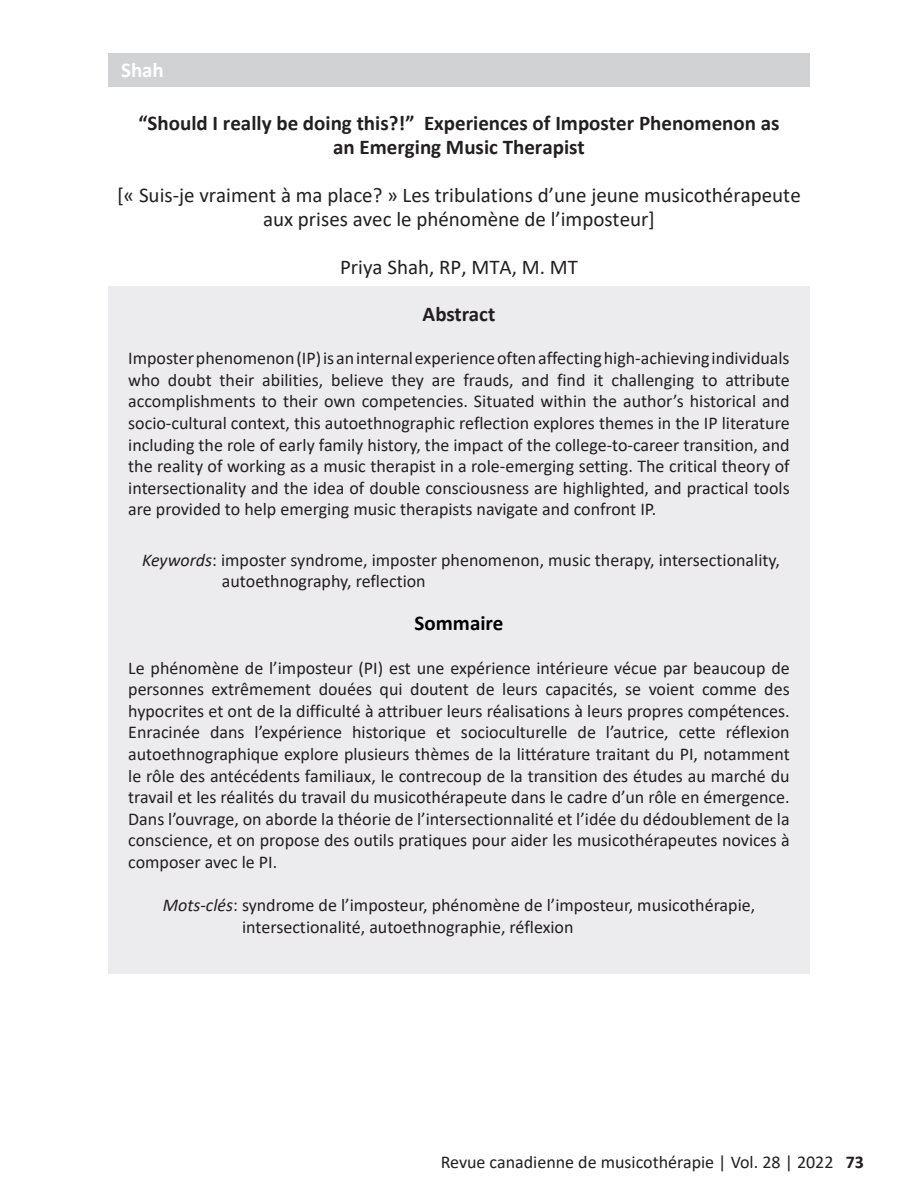
<style>
.page{position:relative;width:918px;height:1188px;background:#fff}
.page>*{position:absolute;margin:0;border:0;box-sizing:border-box;transform-origin:0 0}
.t1{font:21px/24px "Calibri";color:#231f20;text-align:center}
.No_Spacing{font:700 21px "Calibri";color:#231f20}
.paragraph{font:700 21px "Calibri";color:#000}
.t2{font:700 21px "Calibri";color:#fff}
.t3{font:18px/21.6px "Calibri";color:#231f20;text-align:justify}
.s1{font-style:italic}
.s2{font-weight:700}
</style>
<div class="page">
<div style="left:108px;top:53px;width:702px;height:34px;background:#d1d2d4"></div>
<div style="left:108px;top:286px;width:702px;height:687px;background:#ececee"></div>
<p class="t2" style="left:121px;top:55px;width:44px">Shah</p>
<p class="No_Spacing" style="left:139px;top:108px;width:643px">“Should I really be doing this?!” Experiences of Imposter Phenomenon as</p>
<p class="No_Spacing" style="left:333px;top:132px;width:253px">an Emerging Music Therapist</p>
<p class="t1" style="left:117px;top:183px;width:685px">[« Suis-je vraiment à ma place? » Les tribulations d’une jeune musicothérapeute aux prises avec le phénomène de l’imposteur]</p>
<p class="t1" style="left:340px;top:255px;width:239px">Priya Shah, RP, MTA, M. MT</p>
<p class="No_Spacing" style="left:423px;top:299px;width:74px">Abstract</p>
<p class="t3" style="left:128px;top:347px;width:663px">Imposter phenomenon (IP) is an internal experience often affecting high-achieving individuals who doubt their abilities, believe they are frauds, and find it challenging to attribute accomplishments to their own competencies. Situated within the author’s historical and socio-cultural context, this autoethnographic reflection explores themes in the IP literature including the role of early family history, the impact of the college-to-career transition, and the reality of working as a music therapist in a role-emerging setting. The critical theory of intersectionality and the idea of double consciousness are highlighted, and practical tools are provided to help emerging music therapists navigate and confront IP.</p>
<p class="t3" style="left:142px;top:548px;width:639px"><span class="s1">Keywords</span>: imposter syndrome, imposter phenomenon, music therapy, intersectionality,</p>
<p class="t3" style="left:222px;top:570px;width:205px">autoethnography, reflection</p>
<p class="paragraph" style="left:415px;top:608px;width:90px">Sommaire</p>
<p class="t3" style="left:128px;top:656px;width:663px">Le phénomène de l’imposteur (PI) est une expérience intérieure vécue par beaucoup de personnes extrêmement douées qui doutent de leurs capacités, se voient comme des hypocrites et ont de la difficulté à attribuer leurs réalisations à leurs propres compétences.<br>Enracinée dans l’expérience historique et socioculturelle de l’autrice, cette réflexion autoethnographique explore plusieurs thèmes de la littérature traitant du PI, notamment le rôle des antécédents familiaux, le contrecoup de la transition des études au marché du travail et les réalités du travail du musicothérapeute dans le cadre d’un rôle en émergence.<br>Dans l’ouvrage, on aborde la théorie de l’intersectionnalité et l’idée du dédoublement de la conscience, et on propose des outils pratiques pour aider les musicothérapeutes novices à composer avec le PI.</p>
<p class="t3" style="left:163px;top:894px;width:594px"><span class="s1">Mots-clés</span>: syndrome de l’imposteur, phénomène de l’imposteur, musicothérapie,</p>
<p class="t3" style="left:242px;top:915px;width:333px">intersectionalité, autoethnographie, réflexion</p>
<p class="t3" style="left:441px;top:1151px;width:425px">Revue canadienne de musicothérapie | Vol. 28 | 2022 <span class="s2">73</span></p>
</div>
